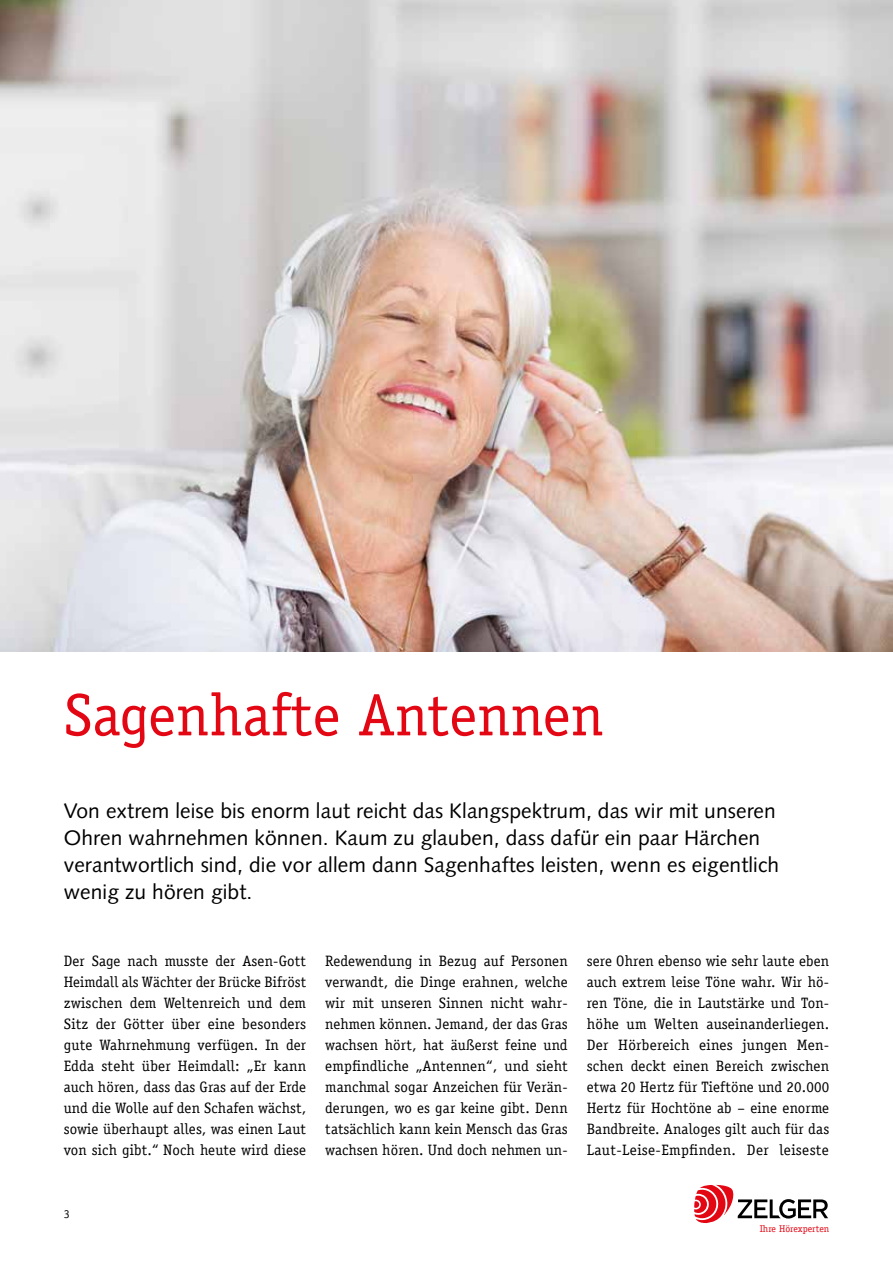
<style>
.page{position:relative;width:893px;height:1263px;background:#fff}
.page>*{position:absolute;margin:0;border:0;box-sizing:border-box;transform-origin:0 0}
.t1{font:60px "Officina Serif";color:#e30613}
.t2{font:21px/27px "Syntax";letter-spacing:.005em;color:#000}
.t3{font:15px/21px "Officina Serif";letter-spacing:.01em;color:#000;text-align:justify}
.t4{font:12px "Officina Serif";color:#000}
.t5{font:9.75px "Officina Serif";color:#e30613}
</style>
<div class="page">
<svg style="left:694px;top:1185px;width:134px;height:38px"></svg>
<img style="left:0;top:0;width:893px;height:651px">
<h1 class="t1" style="left:64px;top:680px;width:542px">Sagenhafte Antennen</h1>
<p class="t2" style="left:64px;top:797px;width:717px">Von extrem leise bis enorm laut reicht das Klangspektrum, das wir mit unseren Ohren wahrnehmen können. Kaum zu glauben, dass dafür ein paar Härchen verantwortlich sind, die vor allem dann Sagenhaftes leisten, wenn es eigentlich wenig zu hören gibt.</p>
<p class="t3" style="left:64px;top:951px;width:244px">Der Sage nach musste der Asen-Gott Heimdall als Wächter der Brücke Bifröst zwischen dem Weltenreich und dem Sitz der Götter über eine besonders gute Wahrnehmung verfügen. In der Edda steht über Heimdall: „Er kann auch hören, dass das Gras auf der Erde und die Wolle auf den Schafen wächst, sowie überhaupt alles, was einen Laut von sich gibt.“ Noch heute wird diese</p>
<p class="t3" style="left:325px;top:951px;width:244px">Redewendung in Bezug auf Personen verwandt, die Dinge erahnen, welche wir mit unseren Sinnen nicht wahr&shy;nehmen können. Jemand, der das Gras wachsen hört, hat äußerst feine und empfindliche „Antennen“, und sieht manchmal sogar Anzeichen für Verän&shy;derungen, wo es gar keine gibt. Denn tatsächlich kann kein Mensch das Gras wachsen hören. Und doch nehmen un-</p>
<p class="t3" style="left:587px;top:951px;width:244px">sere Ohren ebenso wie sehr laute eben auch extrem leise Töne wahr. Wir hö&shy;ren Töne, die in Lautstärke und Ton&shy;höhe um Welten auseinanderliegen.<br>Der Hörbereich eines jungen Men&shy;schen deckt einen Bereich zwischen etwa 20 Hertz für Tieftöne und 20.000<br>Hertz für Hochtöne ab – eine enorme Bandbreite. Analoges gilt auch für das Laut-Leise-Empfinden. Der leiseste</p>
<p class="t4" style="left:64px;top:1207px;width:7px">3</p>
<p class="t5" style="left:760px;top:1222px;width:71px">Ihre Hörexperten</p>
</div>
